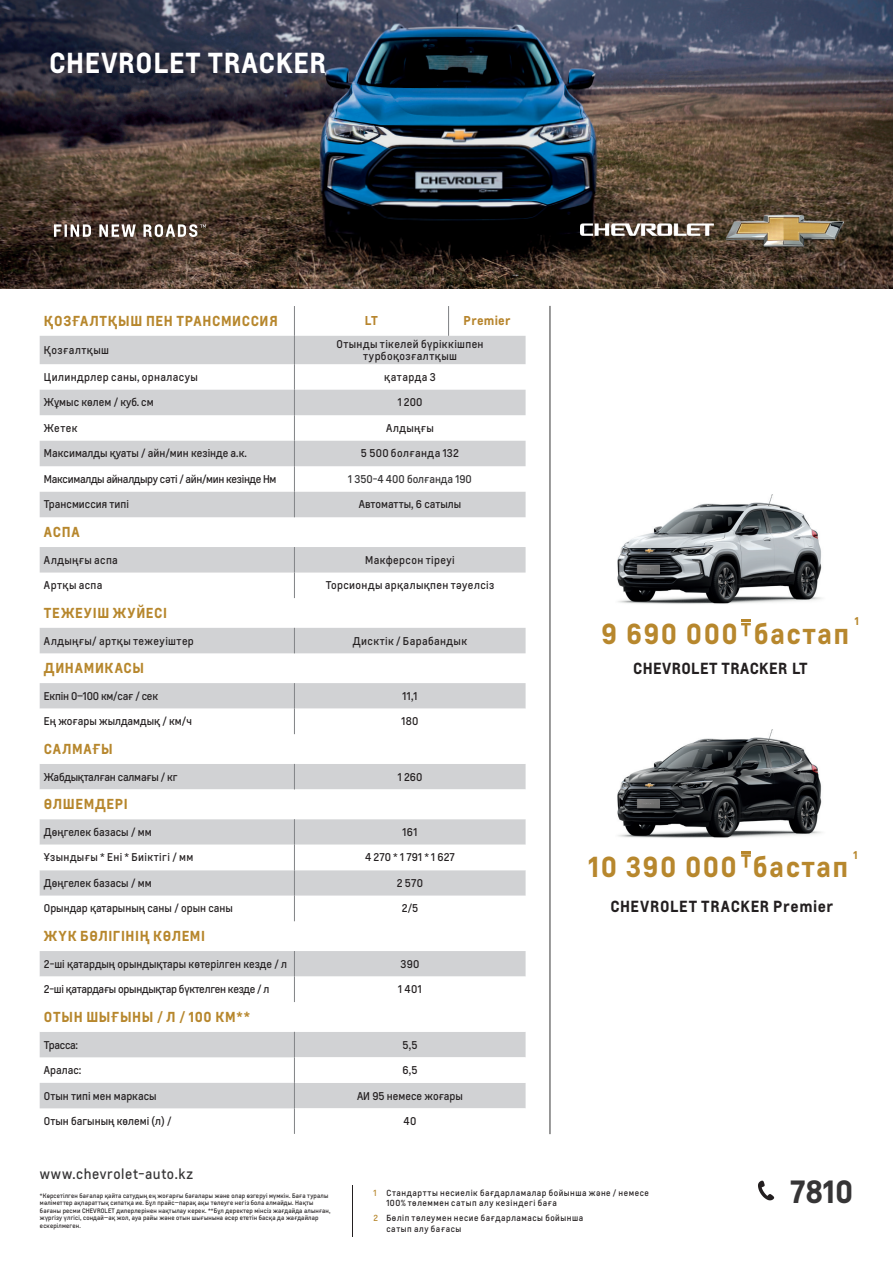
<style>
.page{position:relative;width:893px;height:1263px;background:#fff}
.page>*{position:absolute;margin:0;border:0;box-sizing:border-box;transform-origin:0 0}
.t1{font:700 30px "Louis";color:#363536}
.t2{font:700 27px "Louis";letter-spacing:.05em;color:#b7872d}
.t3{font:700 27px "Louis";letter-spacing:.025em;color:#fff}
.t4{font:700 15px "Louis";letter-spacing:.035em;color:#231f20}
.t5{font:700 13.5px "Louis";letter-spacing:.05em;color:#b7872d}
.t6{font:13.5px "Louis";letter-spacing:.045em;color:#363536}
.t7{font:700 12px "Louis";letter-spacing:.015em;color:#b7852d}
.t8{font:10.5px "Louis";color:#231f20}
.t9{font:10.5px "Louis";letter-spacing:.035em;color:#231f20}
.t10{font:10.5px/12px "Louis";letter-spacing:.045em;color:#231f20;text-align:center}
.t11{font:10.5px "Louis";letter-spacing:-.02em;color:#231f20}
.t12{font:10.5px "Louis";letter-spacing:-.03em;color:#231f20}
.t13{font:10.5px "Louis";letter-spacing:-.025em;color:#231f20}
.t14{font:10.5px "Louis";color:#363536}
.t15{font:10.5px "Louis";letter-spacing:.04em;color:#231f20}
.t16{font:700 10.5px "Louis";color:#b7872d}
.t17{font:8.25px/10.5px "Louis";letter-spacing:.065em;color:#231f20}
.t18{font:6px/7.5px "Louis";letter-spacing:.025em;color:#231f20}
.s1{color:#b7872d}
</style>
<div class="page">
<img style="left:0;top:0;width:893px;height:288px">
<img style="left:581px;top:214px;width:262px;height:37px">
<svg style="left:54px;top:224px;width:152px;height:13px"></svg>
<div style="left:40px;top:628px;width:486px;height:26px;background:#d1d2d4"></div>
<svg style="left:40px;top:734px;width:486px;height:375px"></svg>
<hr style="left:448px;top:306px;width:1px;height:30px;background:#86888b">
<hr style="left:294px;top:306px;width:1px;height:30px;background:#86888b">
<svg style="left:40px;top:336px;width:486px;height:181px"></svg>
<svg style="left:40px;top:547px;width:486px;height:51px"></svg>
<svg style="left:294px;top:628px;width:1px;height:25px"></svg>
<svg style="left:40px;top:683px;width:486px;height:51px"></svg>
<svg style="left:294px;top:764px;width:1px;height:25px"></svg>
<svg style="left:294px;top:819px;width:1px;height:102px"></svg>
<svg style="left:294px;top:951px;width:1px;height:51px"></svg>
<svg style="left:294px;top:1032px;width:1px;height:102px"></svg>
<svg style="left:758px;top:1181px;width:16px;height:19px"></svg>
<hr style="left:550px;top:306px;width:1px;height:828px;background:#363536">
<hr style="left:352px;top:1185px;width:1px;height:51px;background:#231f20">
<img style="left:617px;top:495px;width:205px;height:109px">
<img style="left:617px;top:730px;width:205px;height:108px">
<svg style="left:741px;top:851px;width:10px;height:17px"></svg>
<svg style="left:741px;top:620px;width:10px;height:16px"></svg>
<h2 class="t3" style="left:49px;top:45px;width:279px">CHEVROLET TRACKER</h2>
<p class="t5" style="left:44px;top:312px;width:235px">ҚОЗҒАЛТҚЫШ ПЕН ТРАНСМИССИЯ</p>
<p class="t7" style="left:365px;top:313px;width:15px">LT</p>
<p class="t7" style="left:464px;top:313px;width:48px">Premier</p>
<p class="t10" style="left:44px;top:344px;width:67px">Қозғалтқыш</p>
<p class="t10" style="left:336px;top:338px;width:149px">Отынды тікелей бүріккішпен турбоқозғалтқыш</p>
<p class="t9" style="left:44px;top:370px;width:156px">Цилиндрлер саны, орналасуы</p>
<p class="t10" style="left:384px;top:371px;width:53px">қатарда 3</p>
<p class="t8" style="left:44px;top:396px;width:111px">Жұмыс көлем / куб. см</p>
<p class="t8" style="left:398px;top:396px;width:26px">1 200</p>
<p class="t8" style="left:44px;top:421px;width:35px">Жетек</p>
<p class="t10" style="left:386px;top:422px;width:50px">Алдыңғы</p>
<p class="t8" style="left:44px;top:447px;width:204px">Максималды қуаты / айн/мин кезінде а.к.</p>
<p class="t9" style="left:361px;top:447px;width:100px">5 500 болғанда 132</p>
<p class="t12" style="left:44px;top:472px;width:234px">Максималды айналдыру сәті / айн/мин кезінде Нм</p>
<p class="t14" style="left:348px;top:472px;width:125px">1 350-4 400 болғанда 190</p>
<p class="t8" style="left:44px;top:498px;width:87px">Трансмиссия типі</p>
<p class="t8" style="left:359px;top:498px;width:104px">Автоматты, 6 сатылы</p>
<p class="t5" style="left:44px;top:523px;width:37px">АСПА</p>
<p class="t9" style="left:44px;top:553px;width:76px">Алдыңғы аспа</p>
<p class="t9" style="left:365px;top:553px;width:91px">Макферсон тіреуі</p>
<p class="t10" style="left:44px;top:579px;width:60px">Артқы аспа</p>
<p class="t9" style="left:326px;top:578px;width:170px">Торсионды арқалықпен тәуелсіз</p>
<p class="t5" style="left:44px;top:604px;width:125px">ТЕЖЕУІШ ЖУЙЕСІ</p>
<p class="t10" style="left:44px;top:635px;width:151px">Алдыңғы/ артқы тежеуіштер</p>
<p class="t15" style="left:353px;top:634px;width:116px">Дисктік / Барабандык</p>
<p class="t5" style="left:44px;top:659px;width:102px">ДИНАМИКАСЫ</p>
<p class="t11" style="left:44px;top:689px;width:116px">Екпін 0–100 км/сағ / сек</p>
<p class="t8" style="left:403px;top:689px;width:16px">11,1</p>
<p class="t8" style="left:44px;top:715px;width:149px">Ең жоғары жылдамдық / км/ч</p>
<p class="t8" style="left:401px;top:715px;width:19px">180</p>
<p class="t5" style="left:44px;top:740px;width:70px">САЛМАҒЫ</p>
<p class="t11" style="left:44px;top:770px;width:135px">Жабдықталған салмағы / кг</p>
<p class="t8" style="left:398px;top:770px;width:26px">1 260</p>
<p class="t5" style="left:44px;top:795px;width:85px">ӨЛШЕМДЕРІ</p>
<p class="t8" style="left:44px;top:825px;width:109px">Дөңгелек базасы / мм</p>
<p class="t8" style="left:403px;top:825px;width:16px">161</p>
<p class="t9" style="left:44px;top:851px;width:151px">Ұзындығы * Ені * Биіктігі / мм</p>
<p class="t8" style="left:365px;top:851px;width:91px">4 270 * 1 791 * 1 627</p>
<p class="t8" style="left:44px;top:876px;width:109px">Дөңгелек базасы / мм</p>
<p class="t8" style="left:397px;top:876px;width:28px">2 570</p>
<p class="t8" style="left:44px;top:902px;width:191px">Орындар қатарының саны / орын саны</p>
<p class="t8" style="left:402px;top:902px;width:18px">2/5</p>
<p class="t5" style="left:44px;top:927px;width:163px">ЖҮК БӨЛІГІНІҢ КӨЛЕМІ</p>
<p class="t8" style="left:44px;top:957px;width:245px">2-ші қатардың орындықтары көтерілген кезде / л</p>
<p class="t8" style="left:400px;top:957px;width:21px">390</p>
<p class="t13" style="left:44px;top:982px;width:227px">2-ші қатардағы орындықтар бүктелген кезде / л</p>
<p class="t8" style="left:398px;top:982px;width:25px">1 401</p>
<p class="t5" style="left:44px;top:1008px;width:208px">ОТЫН ШЫҒЫНЫ / Л / 100 КМ**</p>
<p class="t8" style="left:44px;top:1038px;width:36px">Трасса:</p>
<p class="t8" style="left:402px;top:1038px;width:17px">5,5</p>
<p class="t8" style="left:44px;top:1063px;width:39px">Аралас:</p>
<p class="t8" style="left:402px;top:1063px;width:17px">6,5</p>
<p class="t8" style="left:44px;top:1089px;width:114px">Отын типі мен маркасы</p>
<p class="t8" style="left:357px;top:1089px;width:107px">АИ 95 немесе жоғары</p>
<p class="t8" style="left:44px;top:1114px;width:129px">Отын багының көлемі (л) /</p>
<p class="t8" style="left:404px;top:1114px;width:14px">40</p>
<p class="t16" style="left:855px;top:614px;width:6px">1</p>
<h2 class="t2" style="left:601px;top:616px;width:249px">9 690 000 бастап</h2>
<h3 class="t4" style="left:633px;top:658px;width:176px">CHEVROLET TRACKER LT</h3>
<p class="t16" style="left:853px;top:848px;width:6px">1</p>
<h2 class="t2" style="left:589px;top:849px;width:261px">10 390 000 бастап</h2>
<h3 class="t4" style="left:610px;top:897px;width:224px">CHEVROLET TRACKER Premier</h3>
<p class="t6" style="left:40px;top:1165px;width:155px">www.chevrolet-auto.kz</p>
<p class="t18" style="left:40px;top:1192px;width:290px">*Көрсетілген бағалар қайта сатудың ең жоғарғы бағалары және олар өзгеруі мүмкін. Баға туралы мәліметтер ақпараттық сипатқа ие. Бұл прайс—парақ ақы төлеуге негіз бола алмайды. Нақты</p>
<p class="t18" style="left:40px;top:1207px;width:292px">бағаны ресми CHEVROLET дилерлерінен нақтылау керек. **Бұл деректер мінсіз жағдайда алынған, жүргізу үлгісі, сондай—ақ жол, ауа райы және отын шығынына әсер ететін басқа да жағдайлар ескерілмеген.</p>
<p class="t17" style="left:386px;top:1187px;width:264px;text-indent:-13px"><span class="s1">1</span> Стандартты несиелік бағдарламалар бойынша және / немесе<br>100% төлеммен сатып алу кезіндегі баға</p>
<p class="t17" style="left:386px;top:1213px;width:198px;text-indent:-13px"><span class="s1">2</span> Бөліп төлеумен несие бағдарламасы бойынша сатып алу бағасы</p>
<h1 class="t1" style="left:790px;top:1172px;width:65px">7810</h1>
</div>
